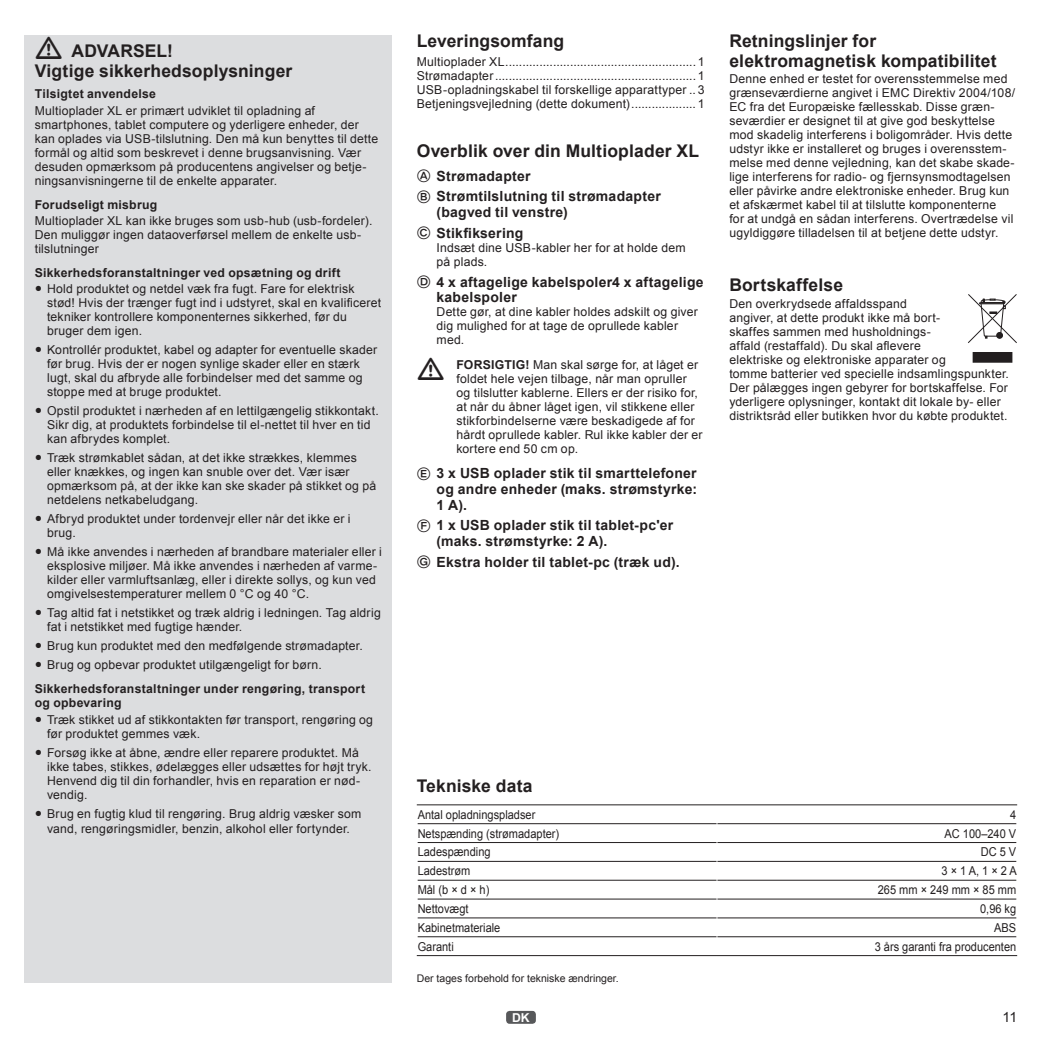
<style>
.page{position:relative;width:1042px;height:1042px;background:#fff}
.page>*{position:absolute;margin:0;border:0;box-sizing:border-box;transform-origin:0 0}
.t1{font:700 17.5px/19.2px "Arial";letter-spacing:.01em;color:#231f20}
.t2{font:700 14px/15.8px "Arial";letter-spacing:.02em;color:#231f20}
.t3{font:14px "Arial";color:#231f20}
.t4{font:12.25px/14px "Arial";letter-spacing:.015em;color:#231f20}
.t5{font:700 12.25px/24px "Arial";letter-spacing:.02em;color:#231f20}
.t6{font:12.25px "Arial";letter-spacing:.015em;color:#231f20;scale:.9 1}
.t7{font:700 12.25px "Arial";color:#fff}
.t8{font:10.5px "Arial";color:#231f20}
.s1{font-size:21px}
.s2{font-weight:400;font-size:21px}
.s3{font-weight:400}
.s4{font-family:"Bundesbahn Pi Three";font-weight:400;font-size:14.88px}
.s5{font-weight:700}
</style>
<div class="page">
<div style="left:506px;top:1011px;width:30px;height:13px;background:#57585a;border-radius:4px"></div>
<div style="left:25px;top:35px;width:367px;height:947px;background:#dcdddf"></div>
<div style="left:973px;top:352px;width:39px;height:10px;background:#231f20"></div>
<svg style="left:968px;top:294px;width:49px;height:49px"></svg>
<hr style="left:417px;top:804px;width:300px;height:1px;background:#231f20">
<hr style="left:418px;top:823px;width:298px;height:1px;background:#231f20">
<hr style="left:418px;top:842px;width:298px;height:1px;background:#231f20">
<hr style="left:418px;top:861px;width:298px;height:1px;background:#231f20">
<hr style="left:418px;top:880px;width:298px;height:1px;background:#231f20">
<hr style="left:418px;top:898px;width:298px;height:1px;background:#231f20">
<hr style="left:418px;top:917px;width:298px;height:1px;background:#231f20">
<hr style="left:418px;top:936px;width:298px;height:1px;background:#231f20">
<hr style="left:417px;top:955px;width:300px;height:1px;background:#231f20">
<hr style="left:717px;top:804px;width:300px;height:1px;background:#231f20">
<hr style="left:717px;top:823px;width:299px;height:1px;background:#231f20">
<hr style="left:717px;top:842px;width:299px;height:1px;background:#231f20">
<hr style="left:717px;top:861px;width:299px;height:1px;background:#231f20">
<hr style="left:717px;top:880px;width:299px;height:1px;background:#231f20">
<hr style="left:717px;top:898px;width:299px;height:1px;background:#231f20">
<hr style="left:717px;top:917px;width:299px;height:1px;background:#231f20">
<hr style="left:717px;top:936px;width:299px;height:1px;background:#231f20">
<hr style="left:717px;top:955px;width:300px;height:1px;background:#231f20">
<h1 class="t1" style="left:35px;top:42px;width:259px;text-indent:37px">ADVARSEL!<br>Vigtige sikkerhedsoplysninger</h1>
<p class="t5" style="left:35px;top:82px;width:123px">Tilsigtet anvendelse</p>
<p class="t4" style="left:35px;top:103px;width:345px">Multioplader XL er primært udviklet til opladning af smartphones, tablet computere og yderligere enheder, der kan oplades via USB-tilslutning. Den må kun benyttes til dette formål og altid som beskrevet i denne brugsanvisning. Vær desuden opmærksom på producentens angivelser og betje&shy;ningsanvisningerne til de enkelte apparater.</p>
<p class="t5" style="left:35px;top:193px;width:124px">Forudseligt misbrug</p>
<p class="t4" style="left:35px;top:214px;width:339px">Multioplader XL kan ikke bruges som usb-hub (usb-fordeler).<br>Den muliggør ingen dataoverførsel mellem de enkelte usb&shy;tilslutninger</p>
<p class="t5" style="left:35px;top:261px;width:307px">Sikkerhedsforanstaltninger ved opsætning og drift</p>
<p class="t4" style="left:47px;top:282px;width:335px;text-indent:-12px"><span class="s1">•</span> Hold produktet og netdel væk fra fugt. Fare for elektrisk stød! Hvis der trænger fugt ind i udstyret, skal en kvalificeret tekniker kontrollere komponenternes sikkerhed, før du bruger dem igen.</p>
<p class="t4" style="left:47px;top:343px;width:331px;text-indent:-12px"><span class="s1">•</span> Kontrollér produktet, kabel og adapter for eventuelle skader før brug. Hvis der er nogen synlige skader eller en stærk lugt, skal du afbryde alle forbindelser med det samme og stoppe med at bruge produktet.</p>
<p class="t4" style="left:47px;top:404px;width:333px;text-indent:-12px"><span class="s1">•</span> Opstil produktet i nærheden af en lettilgængelig stikkontakt.<br>Sikr dig, at produktets forbindelse til el-nettet til hver en tid kan afbrydes komplet.</p>
<p class="t4" style="left:47px;top:451px;width:331px;text-indent:-12px"><span class="s1">•</span> Træk strømkablet sådan, at det ikke strækkes, klemmes eller knækkes, og ingen kan snuble over det. Vær især opmærksom på, at der ikke kan ske skader på stikket og på netdelens netkabeludgang.</p>
<p class="t4" style="left:47px;top:512px;width:305px;text-indent:-12px"><span class="s1">•</span> Afbryd produktet under tordenvejr eller når det ikke er i brug.</p>
<p class="t4" style="left:47px;top:545px;width:336px;text-indent:-12px"><span class="s1">•</span> Må ikke anvendes i nærheden af brandbare materialer eller i eksplosive miljøer. Må ikke anvendes i nærheden af varme&shy;kilder eller varmluftsanlæg, eller i direkte sollys, og kun ved omgivelsestemperaturer mellem 0 °C og 40 °C.</p>
<p class="t4" style="left:47px;top:606px;width:335px;text-indent:-12px"><span class="s1">•</span> Tag altid fat i netstikket og træk aldrig i ledningen. Tag aldrig fat i netstikket med fugtige hænder.</p>
<p class="t4" style="left:35px;top:639px;width:329px"><span class="s1">•</span> Brug kun produktet med den medfølgende strømadapter.</p>
<p class="t5" style="left:35px;top:653px;width:332px"><span class="s2">•</span> <span class="s3">Brug og opbevar produktet utilgængeligt for børn.<br></span>Sikkerhedsforanstaltninger under rengøring, transport</p>
<p class="t5" style="left:35px;top:691px;width:88px">og opbevaring</p>
<p class="t4" style="left:47px;top:712px;width:327px;text-indent:-12px"><span class="s1">•</span> Træk stikket ud af stikkontakten før transport, rengøring og før produktet gemmes væk.</p>
<p class="t4" style="left:47px;top:745px;width:326px;text-indent:-12px"><span class="s1">•</span> Forsøg ikke at åbne, ændre eller reparere produktet. Må ikke tabes, stikkes, ødelægges eller udsættes for højt tryk.<br>Henvend dig til din forhandler, hvis en reparation er nød&shy;vendig.</p>
<p class="t4" style="left:35px;top:805px;width:328px;line-height:15.8px;text-align:center"><span class="s1">•</span> Brug en fugtig klud til rengøring. Brug aldrig væsker som vand, rengøringsmidler, benzin, alkohol eller fortynder.</p>
<h1 class="t1" style="left:417px;top:32px;width:149px">Leveringsomfang</h1>
<p class="t4" style="left:417px;top:55px;width:289px;text-align:justify">Multioplader XL........................................................1<br>Strømadapter...........................................................1<br>USB-opladningskabel til forskellige apparattyper .. 3<br>Betjeningsvejledning (dette dokument)................... 1</p>
<h1 class="t1" style="left:417px;top:142px;width:284px">Overblik over din Multioplader XL</h1>
<p class="t2" style="left:417px;top:166px;width:245px;line-height:20.7px"><span class="s4">A</span> Strømadapter<br><span class="s4">B</span> Strømtilslutning til strømadapter</p>
<p class="t2" style="left:417px;top:202px;width:152px;line-height:20.7px;text-indent:20px">(bagved til venstre)<br><span class="s4">C</span> Stikfiksering</p>
<p class="t4" style="left:437px;top:241px;width:251px">Indsæt dine USB-kabler her for at holde dem på plads.</p>
<p class="t2" style="left:437px;top:274px;width:268px;text-indent:-20px"><span class="s4">D</span> 4 x aftagelige kabelspoler4 x aftagelige kabelspoler</p>
<p class="t4" style="left:437px;top:305px;width:263px">Dette gør, at dine kabler holdes adskilt og giver dig mulighed for at tage de oprullede kabler med.</p>
<p class="t4" style="left:456px;top:357px;width:248px"><span class="s5">FORSIGTIG!</span> Man skal sørge for, at låget er foldet hele vejen tilbage, når man opruller og tilslutter kablerne. Ellers er der risiko for, at når du åbner låget igen, vil stikkene eller stikforbindelserne være beskadigede af for hårdt oprullede kabler. Rul ikke kabler der er kortere end 50 cm op.</p>
<p class="t2" style="left:437px;top:466px;width:262px;text-align:justify;text-indent:-20px"><span class="s4">E</span> 3 x USB oplader stik til smarttelefoner og andre enheder (maks. strømstyrke:<br>1 A).</p>
<p class="t2" style="left:437px;top:518px;width:238px;text-indent:-20px"><span class="s4">F</span> 1 x USB oplader stik til tablet-pc'er (maks. strømstyrke: 2 A).</p>
<p class="t2" style="left:417px;top:554px;width:264px"><span class="s4">G</span> Ekstra holder til tablet-pc (træk ud).</p>
<h1 class="t1" style="left:729px;top:32px;width:269px">Retningslinjer for elektromagnetisk kompatibilitet</h1>
<p class="t4" style="left:729px;top:72px;width:287px">Denne enhed er testet for overensstemmelse med grænseværdierne angivet i EMC Direktiv 2004/108/ EC fra det Europæiske fællesskab. Disse græn&shy;seværdier er designet til at give god beskyttelse mod skadelig interferens i boligområder. Hvis dette udstyr ikke er installeret og bruges i overensstem&shy;melse med denne vejledning, kan det skabe skade&shy;lige interferens for radio- og fjernsynsmodtagelsen eller påvirke andre elektroniske enheder. Brug kun et afskærmet kabel til at tilslutte komponenterne<br>for at undgå en sådan interferens. Overtrædelse vil ugyldiggøre tilladelsen til at betjene dette udstyr.</p>
<h1 class="t1" style="left:729px;top:276px;width:115px">Bortskaffelse</h1>
<p class="t4" style="left:729px;top:296px;width:281px">Den overkrydsede affaldsspand<br>angiver, at dette produkt ikke må bort-<br>skaffes sammen med husholdnings-<br>affald (restaffald). Du skal aflevere<br>elektriske og elektroniske apparater og<br>tomme batterier ved specielle indsamlingspunkter.<br>Der pålægges ingen gebyrer for bortskaffelse. For yderligere oplysninger, kontakt dit lokale by- eller distriktsråd eller butikken hvor du købte produktet.</p>
<h1 class="t1" style="left:417px;top:777px;width:117px">Tekniske data</h1>
<p class="t6" style="left:418px;top:806px;width:132px">Antal opladningspladser</p>
<p class="t6" style="left:1010px;top:806px;width:8px">4</p>
<p class="t6" style="left:418px;top:825px;width:159px">Netspænding (strømadapter)</p>
<p class="t6" style="left:944px;top:825px;width:81px">AC 100–240 V</p>
<p class="t6" style="left:418px;top:844px;width:83px">Ladespænding</p>
<p class="t6" style="left:981px;top:844px;width:41px">DC 5 V</p>
<p class="t6" style="left:418px;top:863px;width:60px">Ladestrøm</p>
<p class="t6" style="left:941px;top:863px;width:85px">3 × 1 A, 1 × 2 A</p>
<p class="t6" style="left:418px;top:882px;width:81px">Mål (b × d × h)</p>
<p class="t6" style="left:878px;top:882px;width:155px">265 mm × 249 mm × 85 mm</p>
<p class="t6" style="left:418px;top:900px;width:58px">Nettovægt</p>
<p class="t6" style="left:980px;top:900px;width:42px">0,96 kg</p>
<p class="t6" style="left:418px;top:919px;width:93px">Kabinetmateriale</p>
<p class="t6" style="left:994px;top:919px;width:26px">ABS</p>
<p class="t6" style="left:418px;top:938px;width:42px">Garanti</p>
<p class="t6" style="left:874px;top:938px;width:159px">3 års garanti fra producenten</p>
<p class="t8" style="left:417px;top:972px;width:203px">Der tages forbehold for tekniske ændringer.</p>
<p class="t7" style="left:512px;top:1009px;width:19px">DK</p>
<p class="t3" style="left:1002px;top:1008px;width:16px">11</p>
</div>
